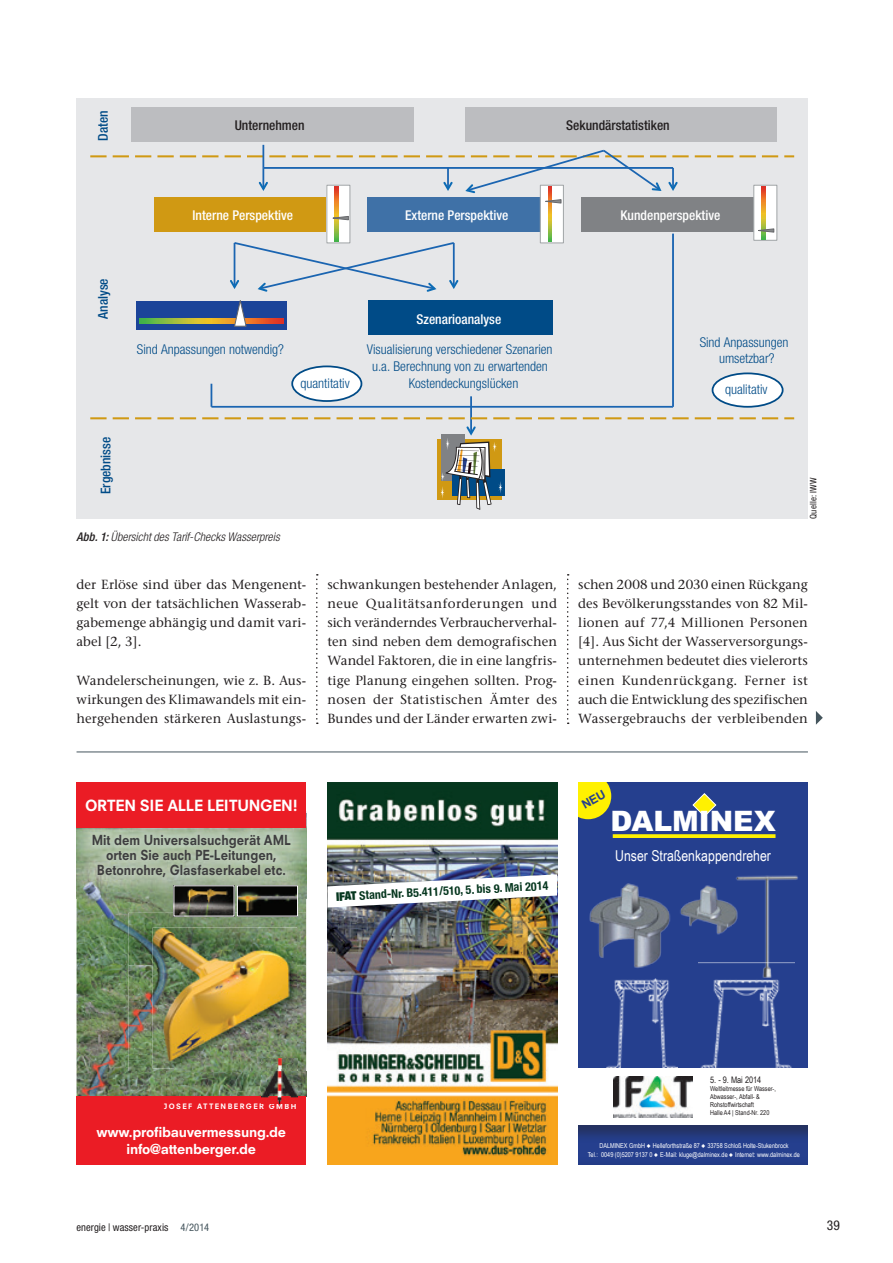
<style>
.page{position:relative;width:893px;height:1263px;background:#fff}
.page>*{position:absolute;margin:0;border:0;box-sizing:border-box;transform-origin:0 0}
.t1{font:900 28.2px "Arial";color:#fff}
.t2{font:15px "Arial Narrow";color:#fff}
.t3{font:800 15px "Neuzeit S";letter-spacing:-.02em;color:#fff}
.t4{font:300 condensed 13.5px/16.8px "Helvetica Neue LT Std";color:#004b87;text-align:center}
.t5{font:800 13.5px/15px "Neuzeit S";color:#3e3e3f;text-align:center;scale:.9 1}
.t6{font:500 condensed 13.5px "Helvetica Neue LT Std";color:#fff}
.t7{font:800 13.5px/16.2px "Neuzeit S";letter-spacing:-.02em;color:#fff;text-align:center}
.t8{font:500 condensed 13.5px "Helvetica Neue LT Std";color:#231f20}
.t9{font:500 condensed 13.5px "Helvetica Neue LT Std";color:#004b87}
.t10{font:condensed 13.5px "Helvetica Neue LT Std";color:#231f20}
.t11{font:13.2px/19.2px "Stone Serif";letter-spacing:.01em;color:#231f20;text-align:justify}
.t12{font:italic 300 condensed 12px "Helvetica Neue LT Std";letter-spacing:.005em;color:#231f20}
.t13{font:700 condensed 12px "Helvetica Neue LT Std";color:#06371f}
.t14{font:condensed 10.5px "Helvetica Neue LT Std";letter-spacing:.005em;color:#231f20}
.t15{font:9px "Arial Narrow";color:#231f20}
.t16{font:condensed 9px "Helvetica Neue LT Std";letter-spacing:.015em;color:#231f20}
.t17{font:800 7.2px "Neuzeit S";letter-spacing:.19em;color:#fff}
.t18{font:6.75px/8.1px "Arial Narrow";color:#fff;text-align:center}
.t19{font:6.75px/8.1px "Arial Narrow";color:#231f20}
.s1{font-weight:500}
.s2{font-weight:900}
.s3{color:#45555d}
</style>
<div class="page">
<svg style="left:316px;top:574px;width:2px;height:150px"></svg>
<svg style="left:567px;top:574px;width:2px;height:150px"></svg>
<div style="left:77px;top:98px;width:731px;height:421px;background:#e6e7e9"></div>
<div style="left:465px;top:107px;width:312px;height:35px;background:#bcbdc0"></div>
<div style="left:131px;top:107px;width:282px;height:35px;background:#bcbdc0"></div>
<div style="left:154px;top:197px;width:184px;height:34px;background:#d09913"></div>
<div style="left:367px;top:197px;width:185px;height:34px;background:#3f71a7"></div>
<div style="left:581px;top:197px;width:184px;height:34px;background:#808285"></div>
<hr style="left:262px;top:145px;width:2px;height:44px;background:#1b65b1">
<div style="left:327px;top:185px;width:23px;height:58px;background:#fff"></div>
<div style="left:326px;top:185px;width:24px;height:58px;border:1px solid #a2a6a8"></div>
<svg style="left:335px;top:204px;width:3px;height:37px"></svg>
<svg style="left:326px;top:215px;width:23px;height:6px"></svg>
<div style="left:540px;top:185px;width:24px;height:58px;background:#fff;border:1px solid #a2a6a8"></div>
<svg style="left:548px;top:204px;width:4px;height:38px"></svg>
<div style="left:753px;top:185px;width:24px;height:56px;background:#fff;border:1px solid #a2a6a8"></div>
<svg style="left:761px;top:204px;width:4px;height:35px"></svg>
<svg style="left:749px;top:228px;width:26px;height:5px"></svg>
<svg style="left:90px;top:148px;width:704px;height:56px"></svg>
<div style="left:136px;top:301px;width:150px;height:28px;background:#1b4499"></div>
<svg style="left:139px;top:319px;width:91px;height:5px"></svg>
<svg style="left:230px;top:241px;width:228px;height:86px"></svg>
<div style="left:368px;top:301px;width:185px;height:34px;background:#004b87"></div>
<hr style="left:470px;top:396px;width:2px;height:38px;background:#1b65b1">
<hr style="left:211px;top:406px;width:462px;height:2px;background:#1b65b1">
<svg style="left:211px;top:384px;width:1px;height:23px"></svg>
<hr style="left:672px;top:234px;width:2px;height:173px;background:#1b65b1">
<svg style="left:90px;top:417px;width:704px;height:2px"></svg>
<div style="left:292px;top:366px;width:69px;height:35px;background:#fff;border-radius:50%"></div>
<div style="left:291px;top:365px;width:71px;height:37px;border:2px solid #004b87;border-radius:50%"></div>
<div style="left:712px;top:373px;width:71px;height:34px;background:#fff;border-radius:50%"></div>
<div style="left:712px;top:372px;width:71px;height:36px;border:2px solid #004b87;border-radius:50%"></div>
<div style="left:438px;top:439px;width:64px;height:60px;background:#d09913"></div>
<div style="left:452px;top:470px;width:53px;height:26px;background:#004b87"></div>
<svg style="left:440px;top:426px;width:62px;height:83px"></svg>
<svg style="left:816px;top:711px;width:7px;height:14px"></svg>
<hr style="left:77px;top:751px;width:731px;height:1px;background:#45555d">
<img style="left:77px;top:899px;width:229px;height:198px">
<img style="left:77px;top:828px;width:229px;height:71px">
<div style="left:77px;top:1097px;width:229px;height:68px;background:#eb1c25"></div>
<img style="left:261px;top:1097px;width:37px;height:6px">
<img style="left:129px;top:913px;width:177px;height:53px">
<img style="left:129px;top:965px;width:45px;height:106px">
<img style="left:174px;top:1068px;width:87px;height:3px">
<img style="left:261px;top:1059px;width:37px;height:12px">
<img style="left:153px;top:927px;width:144px;height:141px">
<img style="left:261px;top:1059px;width:36px;height:9px">
<img style="left:176px;top:888px;width:56px;height:26px">
<img style="left:239px;top:888px;width:57px;height:26px">
<div style="left:237px;top:886px;width:61px;height:30px;border:1px solid #fff"></div>
<div style="left:77px;top:782px;width:229px;height:46px;background:#eb1c25"></div>
<img style="left:327px;top:782px;width:230px;height:383px">
<img style="left:327px;top:874px;width:230px;height:33px">
<div style="left:578px;top:782px;width:230px;height:383px;background:#253f8e"></div>
<svg style="left:692px;top:793px;width:25px;height:24px"></svg>
<svg style="left:613px;top:834px;width:162px;height:4px"></svg>
<img style="left:589px;top:883px;width:82px;height:85px">
<img style="left:728px;top:875px;width:70px;height:89px">
<img style="left:699px;top:963px;width:95px;height:105px">
<img style="left:606px;top:978px;width:71px;height:90px">
<img style="left:680px;top:877px;width:63px;height:59px">
<div style="left:578px;top:1068px;width:230px;height:75px;background:#231f20;opacity:.43"></div>
<div style="left:578px;top:1068px;width:230px;height:57px;background:#fff"></div>
<img style="left:614px;top:1076px;width:78px;height:41px">
<svg style="left:578px;top:782px;width:33px;height:37px"></svg>
<p class="t9" style="left:95px;top:140px;width:32px;rotate:-90deg">Daten</p>
<p class="t8" style="left:235px;top:118px;width:71px">Unternehmen</p>
<p class="t8" style="left:566px;top:118px;width:105px">Sekundärstatistiken</p>
<p class="t6" style="left:193px;top:207px;width:102px">Interne Perspektive</p>
<p class="t6" style="left:405px;top:207px;width:105px">Externe Perspektive</p>
<p class="t6" style="left:621px;top:207px;width:101px">Kundenperspektive</p>
<p class="t9" style="left:95px;top:319px;width:42px;rotate:-90deg">Analyse</p>
<p class="t6" style="left:416px;top:311px;width:86px">Szenarioanalyse</p>
<p class="t4" style="left:137px;top:341px;width:149px">Sind Anpassungen notwendig?</p>
<p class="t4" style="left:367px;top:341px;width:187px">Visualisierung verschiedener Szenarien u.a. Berechnung von zu erwartenden<br>Kostendeckungslücken</p>
<p class="t4" style="left:700px;top:334px;width:90px;line-height:16.4px">Sind Anpassungen umsetzbar?</p>
<p class="t4" style="left:301px;top:375px;width:51px">quantitativ</p>
<p class="t4" style="left:725px;top:381px;width:44px">qualitativ</p>
<p class="t9" style="left:98px;top:494px;width:59px;rotate:-90deg">Ergebnisse</p>
<p class="t12" style="left:77px;top:530px;width:205px"><span class="s1">Abb. 1:</span> Übersicht des Tarif-Checks Wasserpreis</p>
<p class="t16" style="left:808px;top:519px;width:43px;rotate:-90deg">Quelle: IWW</p>
<p class="t11" style="left:77px;top:574px;width:231px">der Erlöse sind über das Mengenent&shy;gelt von der tatsächlichen Wasserab&shy;gabemenge abhängig und damit vari&shy;abel [2, 3].</p>
<p class="t11" style="left:77px;top:670px;width:231px">Wandelerscheinungen, wie z. B. Aus&shy;wirkungen des Klimawandels mit ein&shy;hergehenden stärkeren Auslastungs-</p>
<p class="t11" style="left:327px;top:574px;width:231px">schwankungen bestehender Anlagen, neue Qualitätsanforderungen und sich veränderndes Verbraucherverhal&shy;ten sind neben dem demografischen Wandel Faktoren, die in eine langfris&shy;tige Planung eingehen sollten. Prog&shy;nosen der Statistischen Ämter des Bundes und der Länder erwarten zwi-</p>
<p class="t11" style="left:578px;top:574px;width:231px">schen 2008 und 2030 einen Rückgang des Bevölkerungsstandes von 82 Mil&shy;lionen auf 77,4 Millionen Personen [4]. Aus Sicht der Wasserversorgungs&shy;unternehmen bedeutet dies vielerorts einen Kundenrückgang. Ferner ist auch die Entwicklung des spezifischen Wassergebrauchs der verbleibenden</p>
<p class="t3" style="left:85px;top:796px;width:214px">ORTEN SIE ALLE LEITUNGEN!</p>
<p class="t5" style="left:92px;top:832px;width:223px">Mit dem Universalsuchgerät AML orten Sie auch PE-Leitungen,<br>Betonrohre, Glasfaserkabel etc.</p>
<p class="t13" style="left:336px;top:889px;width:214px;rotate:-3deg"><span class="s2">IFAT</span> Stand-Nr. B5.411/510, 5. bis 9. Mai 2014</p>
<h1 class="t1" style="left:611px;top:800px;width:166px">DALMINEX</h1>
<p class="t2" style="left:615px;top:845px;width:157px">Unser Straßenkappendreher</p>
<p class="t17" style="left:164px;top:1102px;width:134px">JOSEF ATTENBERGER GMBH</p>
<p class="t7" style="left:97px;top:1124px;width:191px">www.profibauvermessung.de info@attenberger.de</p>
<p class="t15" style="left:710px;top:1073px;width:53px">5. - 9. Mai 2014</p>
<p class="t19" style="left:710px;top:1084px;width:67px">Weltleitmesse für Wasser-,<br>Abwasser-, Abfall- &amp;<br>Rohstoffwirtschaft<br>Halle A4 | Stand-Nr. 220</p>
<p class="t18" style="left:588px;top:1142px;width:214px">DALMINEX GmbH ♦ Helleforthstraße 87 ♦ 33758 Schloß Holte-Stukenbrock<br>Tel.: 0049 (0)5207 9137 0 ♦ E-Mail: kluge@dalminex.de ♦ Internet: www.dalminex.de</p>
<p class="t14" style="left:77px;top:1221px;width:134px">energie | wasser-praxis <span class="s3">4/2014</span></p>
<p class="t10" style="left:827px;top:1218px;width:14px">39</p>
</div>
